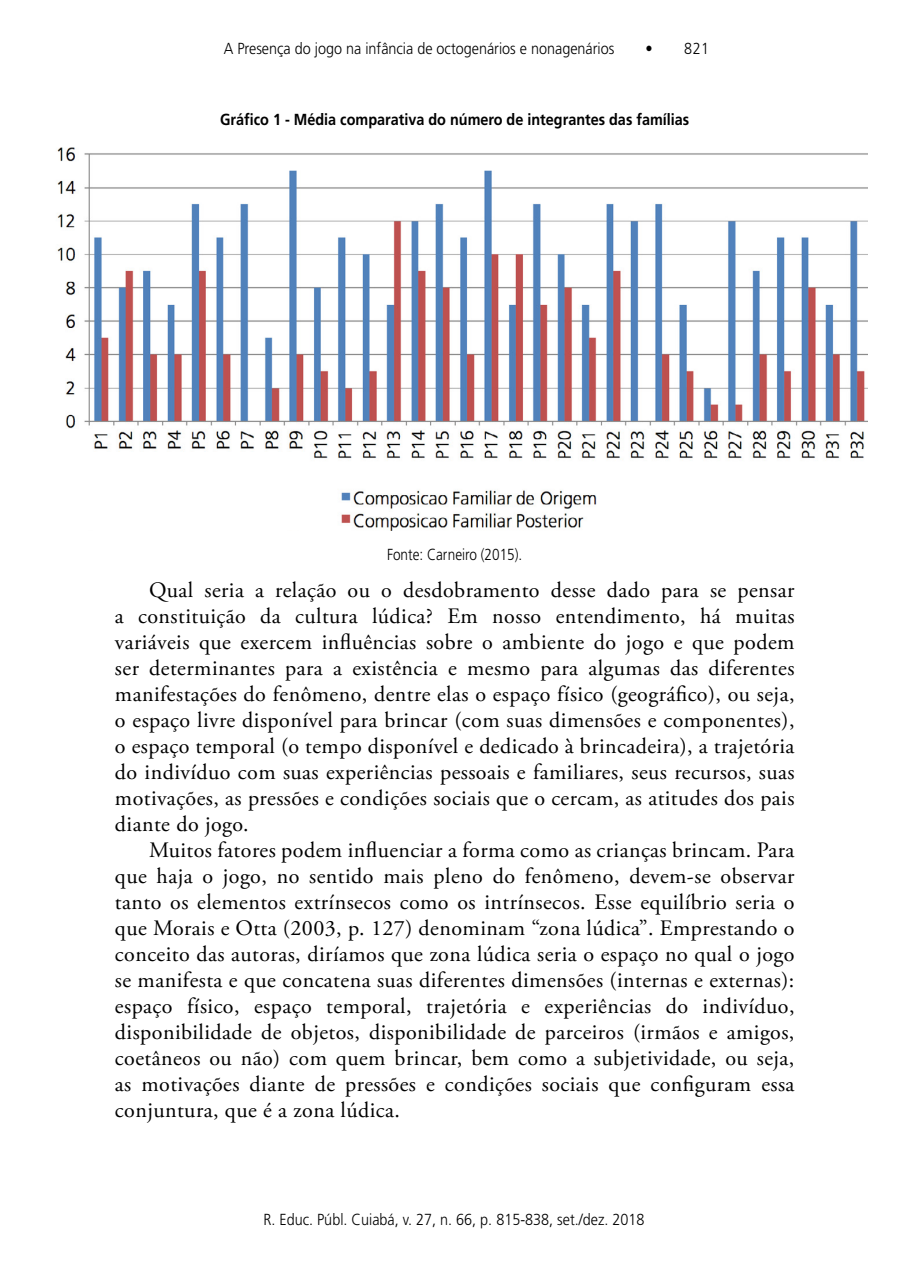
<style>
.page{position:relative;width:908px;height:1276px;background:#fff}
.page>*{position:absolute;margin:0;border:0;box-sizing:border-box;transform-origin:0 0}
._00_CORPO_Texto_EDUC{font:22px/26px "Adobe Garamond Pro";letter-spacing:.02em;color:#000;text-align:justify}
._04_LEGENDA_EDUCA{font:300 16px "Frutiger LT Std";color:#000;scale:.9 1}
._04_Tabela_TÍTULO_ED{font:700 16px "Frutiger LT Std";color:#000;scale:.9 1}
._04_LEGENDA_EDUCA-2{font:300 16px "Frutiger LT Std";color:#000;scale:.85 1}
</style>
<div class="page">
<img style="left:57px;top:147px;width:809px;height:383px">
<p class="_04_LEGENDA_EDUCA" style="left:224px;top:39px;width:435px">A Presença do jogo na infância de octogenários e nonagenários</p>
<p class="_04_LEGENDA_EDUCA" style="left:645px;top:39px;width:72px">• 821</p>
<p class="_04_Tabela_TÍTULO_ED" style="left:220px;top:110px;width:522px">Gráfico 1 - Média comparativa do número de integrantes das famílias</p>
<p class="_04_LEGENDA_EDUCA-2" style="left:387px;top:545px;width:161px">Fonte: Carneiro (2015).</p>
<p class="_00_CORPO_Texto_EDUC" style="left:115px;top:578px;width:680px;text-indent:34px">Qual seria a relação ou o desdobramento desse dado para se pensar a constituição da cultura lúdica? Em nosso entendimento, há muitas variáveis que exercem influências sobre o ambiente do jogo e que podem ser determinantes para a existência e mesmo para algumas das diferentes manifestações do fenômeno, dentre elas o espaço físico (geográfico), ou seja, o espaço livre disponível para brincar (com suas dimensões e componentes), o espaço temporal (o tempo disponível e dedicado à brincadeira), a trajetória do indivíduo com suas experiências pessoais e familiares, seus recursos, suas motivações, as pressões e condições sociais que o cercam, as atitudes dos pais diante do jogo.</p>
<p class="_00_CORPO_Texto_EDUC" style="left:115px;top:838px;width:680px;text-indent:34px">Muitos fatores podem influenciar a forma como as crianças brincam. Para que haja o jogo, no sentido mais pleno do fenômeno, devem-se observar tanto os elementos extrínsecos como os intrínsecos. Esse equilíbrio seria o que Morais e Otta (2003, p. 127) denominam “zona lúdica”. Emprestando o conceito das autoras, diríamos que zona lúdica seria o espaço no qual o jogo se manifesta e que concatena suas diferentes dimensões (internas e externas): espaço físico, espaço temporal, trajetória e experiências do indivíduo, disponibilidade de objetos, disponibilidade de parceiros (irmãos e amigos, coetâneos ou não) com quem brincar, bem como a subjetividade, ou seja, as motivações diante de pressões e condições sociais que configuram essa conjuntura, que é a zona lúdica.</p>
<p class="_04_LEGENDA_EDUCA" style="left:263px;top:1210px;width:425px">R. Educ. Públ. Cuiabá, v. 27, n. 66, p. 815-838, set./dez. 2018</p>
</div>
